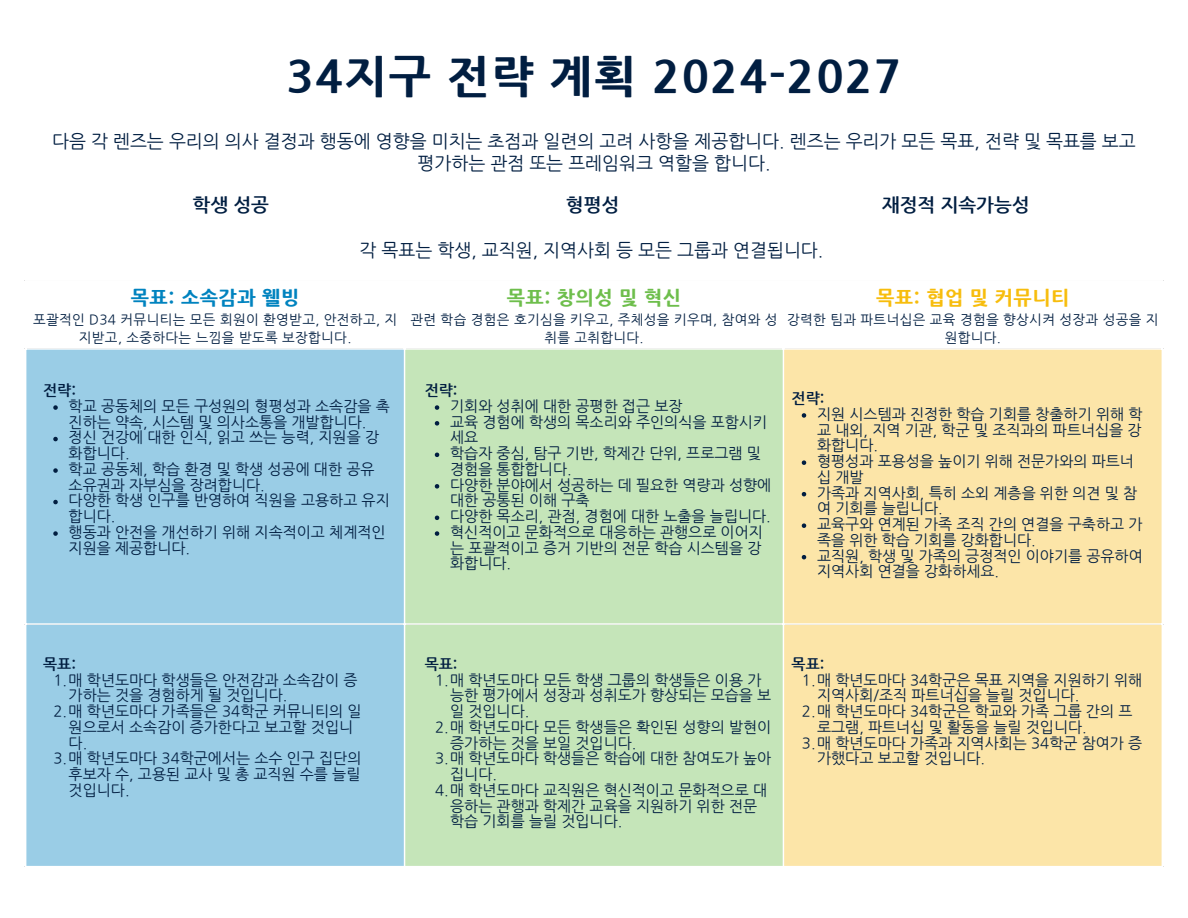
<style>
.page{position:relative;width:1188px;height:918px;background:#fff}
.page>*{position:absolute;margin:0;border:0;box-sizing:border-box;transform-origin:0 0}
.t1{font:800 45px "Nanum Gothic";letter-spacing:.04em;color:#011e41}
.t2{font:800 19.5px "Nanum Gothic";letter-spacing:.025em;color:#f7bd0d}
.t3{font:800 19.5px "Nanum Gothic";letter-spacing:.025em;color:#0083bf}
.t4{font:800 19.5px "Nanum Gothic";letter-spacing:.025em;color:#6ebe4c}
.t5{font:700 18.9px "Nanum Gothic";color:#011e41}
.t6{font:18px/21.6px "Nanum Gothic";color:#011e41;text-align:center}
.t7{font:15px/15.8px "Nanum Gothic";color:#011e41}
.t8{font:700 15px "Nanum Gothic";color:#011e41}
.t9{font:13.5px/18px "Nanum Gothic";letter-spacing:.025em;color:#011e41;text-align:center}
</style>
<div class="page">
<div style="left:26px;top:350px;width:378px;height:516px;background:#9acde6"></div>
<div style="left:405px;top:350px;width:378px;height:516px;background:#c5e5b9"></div>
<div style="left:784px;top:350px;width:378px;height:516px;background:#fce5a8"></div>
<hr style="left:25px;top:623px;width:1138px;height:2px;background:#fff">
<svg style="left:53px;top:405px;width:5px;height:5px"></svg>
<svg style="left:53px;top:437px;width:5px;height:4px"></svg>
<svg style="left:53px;top:468px;width:5px;height:5px"></svg>
<svg style="left:53px;top:500px;width:5px;height:4px"></svg>
<svg style="left:53px;top:531px;width:5px;height:5px"></svg>
<svg style="left:435px;top:405px;width:4px;height:5px"></svg>
<svg style="left:435px;top:421px;width:4px;height:5px"></svg>
<svg style="left:435px;top:453px;width:4px;height:4px"></svg>
<svg style="left:435px;top:484px;width:4px;height:5px"></svg>
<svg style="left:435px;top:516px;width:4px;height:4px"></svg>
<svg style="left:435px;top:531px;width:4px;height:5px"></svg>
<svg style="left:802px;top:413px;width:4px;height:5px"></svg>
<svg style="left:802px;top:460px;width:4px;height:5px"></svg>
<svg style="left:802px;top:492px;width:4px;height:4px"></svg>
<svg style="left:802px;top:523px;width:4px;height:5px"></svg>
<svg style="left:802px;top:555px;width:4px;height:4px"></svg>
<p class="t1" style="left:287px;top:49px;width:616px">34지구 전략 계획 2024-2027</p>
<p class="t6" style="left:52px;top:130px;width:1085px">다음 각 렌즈는 우리의 의사 결정과 행동에 영향을 미치는 초점과 일련의 고려 사항을 제공합니다. 렌즈는 우리가 모든 목표, 전략 및 목표를 보고 평가하는 관점 또는 프레임워크 역할을 합니다.</p>
<p class="t5" style="left:193px;top:194px;width:78px">학생 성공</p>
<p class="t5" style="left:566px;top:194px;width:55px">형평성</p>
<p class="t5" style="left:882px;top:194px;width:149px">재정적 지속가능성</p>
<p class="t6" style="left:360px;top:238px;width:465px">각 목표는 학생, 교직원, 지역사회 등 모든 그룹과 연결됩니다.</p>
<h1 class="t3" style="left:131px;top:286px;width:170px">목표: 소속감과 웰빙</h1>
<h2 class="t9" style="left:33px;top:310px;width:366px">포괄적인 D34 커뮤니티는 모든 회원이 환영받고, 안전하고, 지 지받고, 소중하다는 느낌을 받도록 보장합니다.</h2>
<h4 class="t8" style="left:43px;top:381px;width:34px">전략:</h4>
<p class="t7" style="left:69px;top:398px;width:323px">학교 공동체의 모든 구성원의 형평성과 소속감을 촉 진하는 약속, 시스템 및 의사소통을 개발합니다.</p>
<p class="t7" style="left:69px;top:429px;width:312px">정신 건강에 대한 인식, 읽고 쓰는 능력, 지원을 강 화합니다.</p>
<p class="t7" style="left:69px;top:461px;width:307px">학교 공동체, 학습 환경 및 학생 성공에 대한 공유 소유권과 자부심을 장려합니다.</p>
<p class="t7" style="left:69px;top:492px;width:323px">다양한 학생 인구를 반영하여 직원을 고용하고 유지 합니다.</p>
<p class="t7" style="left:69px;top:524px;width:318px">행동과 안전을 개선하기 위해 지속적이고 체계적인 지원을 제공합니다.</p>
<h2 class="t4" style="left:507px;top:286px;width:176px">목표: 창의성 및 혁신</h2>
<p class="t9" style="left:410px;top:310px;width:369px">관련 학습 경험은 호기심을 키우고, 주체성을 키우며, 참여와 성 취를 고취합니다.</p>
<p class="t2" style="left:876px;top:286px;width:195px">목표: 협업 및 커뮤니티</p>
<p class="t9" style="left:787px;top:310px;width:373px">강력한 팀과 파트너십은 교육 경험을 향상시켜 성장과 성공을 지 원합니다.</p>
<h4 class="t8" style="left:425px;top:381px;width:34px">전략:</h4>
<p class="t7" style="left:450px;top:398px;width:234px">기회와 성취에 대한 공평한 접근 보장</p>
<p class="t7" style="left:450px;top:414px;width:318px">교육 경험에 학생의 목소리와 주인의식을 포함시키 세요</p>
<p class="t7" style="left:450px;top:445px;width:312px">학습자 중심, 탐구 기반, 학제간 단위, 프로그램 및 경험을 통합합니다.</p>
<p class="t7" style="left:450px;top:477px;width:323px">다양한 분야에서 성공하는 데 필요한 역량과 성향에 대한 공통된 이해 구축</p>
<p class="t7" style="left:450px;top:508px;width:322px">다양한 목소리, 관점, 경험에 대한 노출을 늘립니다.</p>
<p class="t7" style="left:450px;top:524px;width:314px;text-align:justify">혁신적이고 문화적으로 대응하는 관행으로 이어지 는 포괄적이고 증거 기반의 전문 학습 시스템을 강 화합니다.</p>
<h4 class="t8" style="left:792px;top:389px;width:34px">전략:</h4>
<p class="t7" style="left:817px;top:406px;width:327px;text-align:justify">지원 시스템과 진정한 학습 기회를 창출하기 위해 학 교 내외, 지역 기관, 학군 및 조직과의 파트너십을 강 화합니다.</p>
<p class="t7" style="left:817px;top:453px;width:318px">형평성과 포용성을 높이기 위해 전문가와의 파트너 십 개발</p>
<p class="t7" style="left:817px;top:485px;width:322px">가족과 지역사회, 특히 소외 계층을 위한 의견 및 참 여 기회를 늘립니다.</p>
<p class="t7" style="left:817px;top:516px;width:327px">교육구와 연계된 가족 조직 간의 연결을 구축하고 가 족을 위한 학습 기회를 강화합니다.</p>
<p class="t7" style="left:817px;top:548px;width:327px">교직원, 학생 및 가족의 긍정적인 이야기를 공유하여 지역사회 연결을 강화하세요.</p>
<h3 class="t8" style="left:43px;top:655px;width:34px">목표:</h3>
<p class="t7" style="left:69px;top:672px;width:290px;text-indent:-15px">1.매 학년도마다 학생들은 안전감과 소속감이 증 가하는 것을 경험하게 될 것입니다.</p>
<p class="t7" style="left:69px;top:703px;width:294px;text-indent:-15px">2.매 학년도마다 가족들은 34학군 커뮤니티의 일 원으로서 소속감이 증가한다고 보고할 것입니 다.</p>
<p class="t7" style="left:69px;top:750px;width:294px;text-align:justify;text-indent:-15px">3.매 학년도마다 34학군에서는 소수 인구 집단의 후보자 수, 고용된 교사 및 총 교직원 수를 늘릴 것입니다.</p>
<h3 class="t8" style="left:425px;top:655px;width:34px">목표:</h3>
<p class="t7" style="left:450px;top:672px;width:323px;text-indent:-15px">1.매 학년도마다 모든 학생 그룹의 학생들은 이용 가 능한 평가에서 성장과 성취도가 향상되는 모습을 보 일 것입니다.</p>
<p class="t7" style="left:450px;top:719px;width:323px;text-indent:-15px">2.매 학년도마다 모든 학생들은 확인된 성향의 발현이 증가하는 것을 보일 것입니다.</p>
<p class="t7" style="left:450px;top:750px;width:323px;text-indent:-15px">3.매 학년도마다 학생들은 학습에 대한 참여도가 높아 집니다.</p>
<p class="t7" style="left:450px;top:782px;width:318px;text-indent:-15px">4.매 학년도마다 교직원은 혁신적이고 문화적으로 대 응하는 관행과 학제간 교육을 지원하기 위한 전문 학습 기회를 늘릴 것입니다.</p>
<h3 class="t8" style="left:792px;top:655px;width:34px">목표:</h3>
<p class="t7" style="left:817px;top:672px;width:327px;text-indent:-15px">1.매 학년도마다 34학군은 목표 지역을 지원하기 위해 지역사회/조직 파트너십을 늘릴 것입니다.</p>
<p class="t7" style="left:817px;top:703px;width:317px;text-indent:-15px">2.매 학년도마다 34학군은 학교와 가족 그룹 간의 프 로그램, 파트너십 및 활동을 늘릴 것입니다.</p>
<p class="t7" style="left:817px;top:735px;width:327px;text-indent:-15px">3.매 학년도마다 가족과 지역사회는 34학군 참여가 증 가했다고 보고할 것입니다.</p>
</div>
